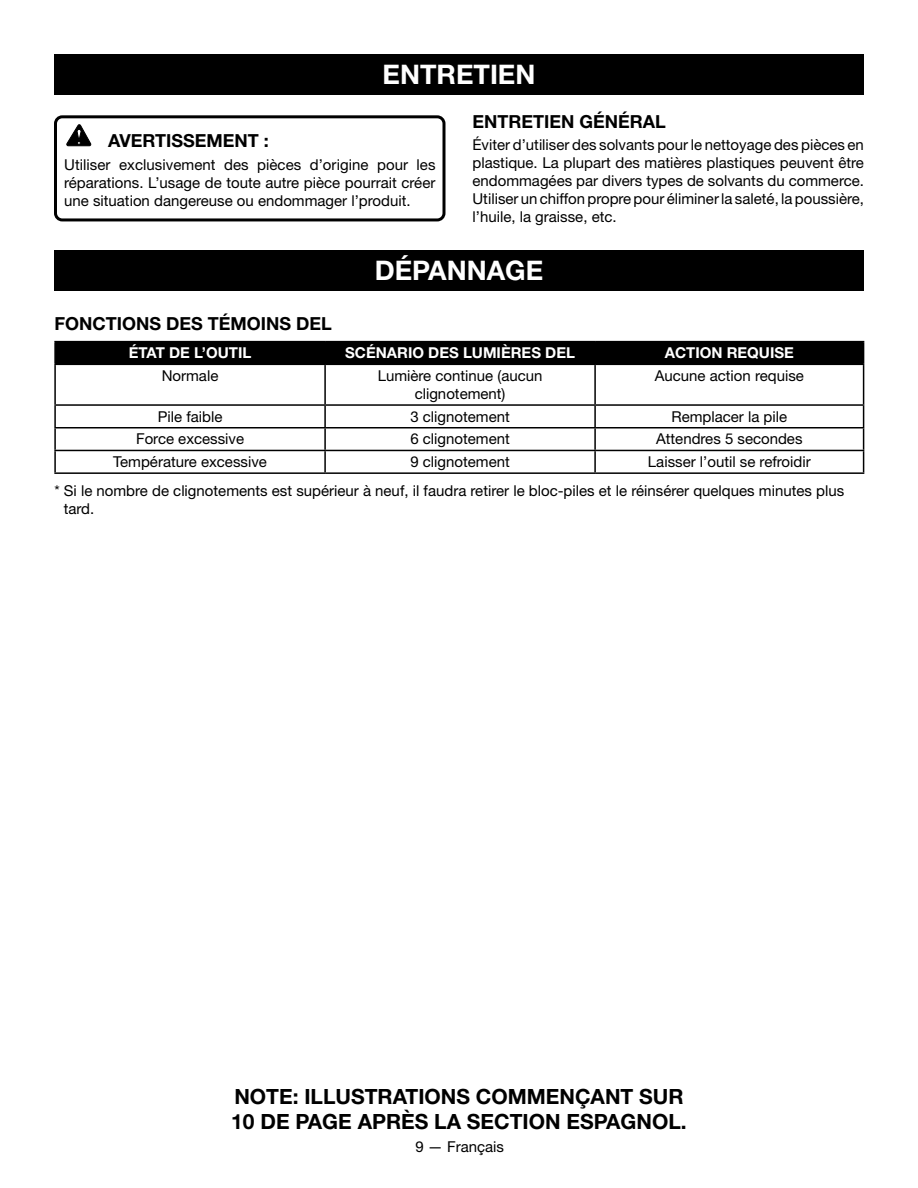
<style>
.page{position:relative;width:918px;height:1188px;background:#fff}
.page>*{position:absolute;margin:0;border:0;box-sizing:border-box;transform-origin:0 0}
.HEADING{font:700 27px "Helvetica Neue LT Std";color:#fff}
.Heading_2{font:700 21px/25.2px "Helvetica Neue LT Std";color:#000}
.Heading_2_no_space{font:700 18px "Helvetica Neue LT Std";color:#000}
.Heading_2-2{font:700 18px "Helvetica Neue LT Std";color:#000}
.Warning{font:700 18px "Helvetica Neue LT Std";color:#000}
.Body_text{font:15px/18px "Helvetica Neue LT Std";color:#000;text-align:justify}
.Chart_Text{font:15px/18px "Helvetica Neue LT Std";color:#000;text-align:center}
.Warning_text{font:15px/18px "Helvetica Neue LT Std";color:#000;text-align:justify}
.Heading_2_no_space-2{font:15px/18px "Helvetica Neue LT Std";color:#000}
.Chart_Header{font:700 15px "Helvetica Neue LT Std";color:#fff}
</style>
<div class="page">
<div style="left:54px;top:115px;width:392px;height:106px;border:3px solid #000;border-radius:7px"></div>
<svg style="left:67px;top:125px;width:24px;height:21px"></svg>
<div style="left:54px;top:54px;width:810px;height:40px;background:#000"></div>
<div style="left:54px;top:250px;width:810px;height:41px;background:#000"></div>
<hr style="left:54px;top:341px;width:271px;height:1px;background:#000">
<hr style="left:54px;top:342px;width:2px;height:22px;background:#000">
<hr style="left:325px;top:341px;width:270px;height:1px;background:#000">
<hr style="left:595px;top:341px;width:269px;height:1px;background:#000">
<div style="left:56px;top:342px;width:808px;height:22px;background:#000"></div>
<hr style="left:54px;top:364px;width:271px;height:1px;background:#000">
<hr style="left:54px;top:365px;width:2px;height:39px;background:#000">
<hr style="left:325px;top:364px;width:270px;height:1px;background:#000">
<hr style="left:324px;top:365px;width:2px;height:39px;background:#000">
<hr style="left:595px;top:364px;width:269px;height:1px;background:#000">
<hr style="left:594px;top:365px;width:2px;height:39px;background:#000">
<hr style="left:863px;top:365px;width:1px;height:39px;background:#000">
<hr style="left:54px;top:404px;width:271px;height:2px;background:#000">
<hr style="left:54px;top:406px;width:2px;height:21px;background:#000">
<hr style="left:325px;top:404px;width:270px;height:2px;background:#000">
<hr style="left:324px;top:406px;width:2px;height:21px;background:#000">
<hr style="left:595px;top:404px;width:269px;height:2px;background:#000">
<hr style="left:594px;top:406px;width:2px;height:21px;background:#000">
<hr style="left:54px;top:427px;width:271px;height:2px;background:#000">
<hr style="left:54px;top:429px;width:2px;height:21px;background:#000">
<hr style="left:325px;top:427px;width:270px;height:2px;background:#000">
<hr style="left:324px;top:429px;width:2px;height:21px;background:#000">
<hr style="left:595px;top:427px;width:269px;height:2px;background:#000">
<hr style="left:594px;top:429px;width:2px;height:21px;background:#000">
<hr style="left:54px;top:450px;width:271px;height:1px;background:#000">
<hr style="left:54px;top:451px;width:2px;height:21px;background:#000">
<hr style="left:325px;top:450px;width:270px;height:1px;background:#000">
<hr style="left:324px;top:451px;width:2px;height:21px;background:#000">
<hr style="left:595px;top:450px;width:269px;height:1px;background:#000">
<hr style="left:594px;top:451px;width:2px;height:21px;background:#000">
<svg style="left:863px;top:406px;width:1px;height:66px"></svg>
<hr style="left:54px;top:472px;width:271px;height:2px;background:#000">
<hr style="left:325px;top:472px;width:270px;height:2px;background:#000">
<hr style="left:595px;top:472px;width:269px;height:2px;background:#000">
<p class="HEADING" style="left:383px;top:58px;width:154px">ENTRETIEN</p>
<p class="Heading_2-2" style="left:472px;top:110px;width:195px">ENTRETIEN GÉNÉRAL</p>
<p class="Body_text" style="left:472px;top:135px;width:393px">Éviter d’utiliser des solvants pour le nettoyage des pièces en plastique. La plupart des matières plastiques peuvent être endommagées par divers types de solvants du commerce.<br>Utiliser un chiffon propre pour éliminer la saleté, la poussière, l’huile, la graisse, etc.</p>
<p class="Warning" style="left:108px;top:130px;width:162px">AVERTISSEMENT :</p>
<p class="Warning_text" style="left:64px;top:155px;width:373px">Utiliser exclusivement des pièces d’origine pour les réparations. L’usage de toute autre pièce pourrait créer une situation dangereuse ou endommager l’produit.</p>
<p class="HEADING" style="left:375px;top:254px;width:170px">DÉPANNAGE</p>
<p class="Heading_2_no_space" style="left:54px;top:313px;width:279px">FONCTIONS DES TÉMOINS DEL</p>
<p class="Chart_Header" style="left:129px;top:344px;width:124px">ÉTAT DE L’OUTIL</p>
<p class="Chart_Header" style="left:345px;top:344px;width:231px">SCÉNARIO DES LUMIÈRES DEL</p>
<p class="Chart_Header" style="left:665px;top:344px;width:131px">ACTION REQUISE</p>
<p class="Chart_Text" style="left:162px;top:366px;width:58px">Normale</p>
<p class="Chart_Text" style="left:378px;top:366px;width:166px">Lumière continue (aucun clignotement)</p>
<p class="Chart_Text" style="left:655px;top:366px;width:151px">Aucune action requise</p>
<p class="Chart_Text" style="left:158px;top:407px;width:66px">Pile faible</p>
<p class="Chart_Text" style="left:410px;top:407px;width:101px">3 clignotement</p>
<p class="Chart_Text" style="left:671px;top:407px;width:117px">Remplacer la pile</p>
<p class="Chart_Text" style="left:136px;top:430px;width:110px">Force excessive</p>
<p class="Chart_Text" style="left:410px;top:430px;width:101px">6 clignotement</p>
<p class="Chart_Text" style="left:656px;top:430px;width:148px">Attendres 5 secondes</p>
<p class="Chart_Text" style="left:113px;top:452px;width:155px">Température excessive</p>
<p class="Chart_Text" style="left:410px;top:452px;width:101px">9 clignotement</p>
<p class="Chart_Text" style="left:648px;top:452px;width:164px">Laisser l’outil se refroidir</p>
<p class="Heading_2_no_space-2" style="left:64px;top:482px;width:782px;text-indent:-9px">* Si le nombre de clignotements est supérieur à neuf, il faudra retirer le bloc-piles et le réinsérer quelques minutes plus tard.</p>
<p class="Heading_2" style="left:231px;top:1083px;width:457px">NOTE: ILLUSTRATIONS COMMENÇANT SUR<br>10 DE PAGE APRÈS LA SECTION ESPAGNOL.</p>
<p class="Body_text" style="left:415px;top:1138px;width:90px">9 — Français</p>
</div>
